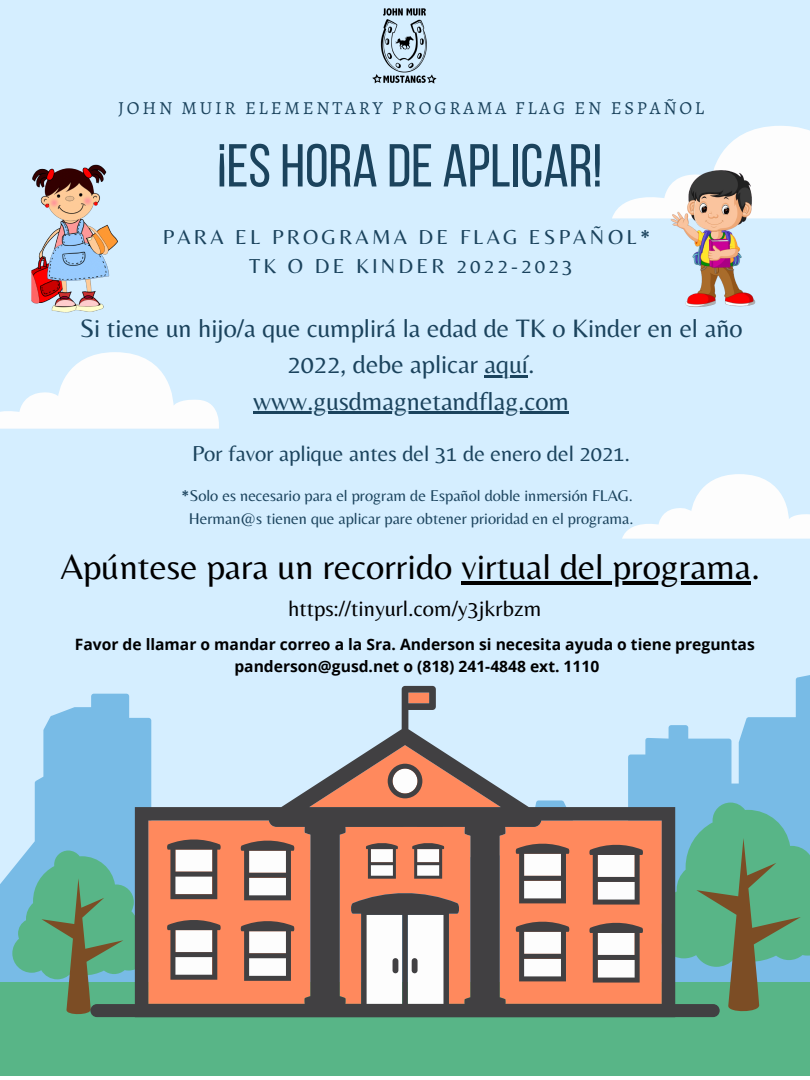
<style>
.page{position:relative;width:810px;height:1080px;background:#fff}
.page>*{position:absolute;margin:0;border:0;box-sizing:border-box;transform-origin:0 0}
.t1{font:60.5px "Bebas Neue";color:#1b435d}
.t2{font:36.44px "Belleza";color:#000}
.t3{font:26.25px/36.6px "Belleza";color:#1b435d;text-align:center}
.t4{font:22.5px "Belleza";color:#1b435d}
.t5{font:22.5px "Belleza";color:#000}
.t6{font:21px/29.2px "Belleza";letter-spacing:.15em;color:#1b435d;text-align:center}
.t7{font:18.44px "Alegreya SC";letter-spacing:.15em;color:#1b435d}
.t8{font:16.25px/22.5px "Belleza";color:#1b435d;text-align:center}
.t9{font:700 15.62px/21.6px "Open Sans";color:#000;text-align:center}
</style>
<div class="page">
<div style="left:0;top:0;width:810px;height:1075px;background:#d5eeff"></div>
<svg style="left:0;top:675px;width:810px;height:308px"></svg>
<div style="left:0;top:983px;width:810px;height:92px;background:#58b587"></div>
<svg style="left:12px;top:745px;width:798px;height:269px"></svg>
<svg style="left:91px;top:686px;width:628px;height:331px"></svg>
<div style="left:412px;top:958px;width:6px;height:15px;background:#414042;border-radius:3px"></div>
<div style="left:393px;top:958px;width:5px;height:15px;background:#414042;border-radius:3px"></div>
<svg style="left:612px;top:126px;width:198px;height:92px"></svg>
<svg style="left:0;top:352px;width:219px;height:76px"></svg>
<svg style="left:622px;top:474px;width:188px;height:65px"></svg>
<img style="left:372px;top:8px;width:65px;height:76px">
<img style="left:31px;top:165px;width:87px;height:147px">
<img style="left:650px;top:165px;width:126px;height:142px">
<hr style="left:485px;top:375px;width:43px;height:2px;background:#1b435d">
<hr style="left:253px;top:411px;width:316px;height:3px;background:#1b435d">
<hr style="left:462px;top:581px;width:289px;height:4px;background:#000">
<p class="t7" style="left:118px;top:95px;width:588px">JOHN MUIR ELEMENTARY PROGRAMA FLAG EN ESPAÑOL</p>
<h1 class="t1" style="left:217px;top:141px;width:387px">¡ES HORA DE APLICAR!</h1>
<p class="t6" style="left:163px;top:222px;width:489px">PARA EL PROGRAMA DE FLAG ESPAÑOL*<br>TK O DE KINDER 2022-2023</p>
<h3 class="t3" style="left:80px;top:309px;width:664px">Si tiene un hijo/a que cumplirá la edad de TK o Kinder en el año<br>2022, debe aplicar aquí.<br>www.gusdmagnetandflag.com</h3>
<h3 class="t4" style="left:192px;top:440px;width:440px">Por favor aplique antes del 31 de enero del 2021.</h3>
<p class="t8" style="left:181px;top:484px;width:454px">*Solo es necesario para el program de Español doble inmersión FLAG.<br>Herman@s tienen que aplicar pare obtener prioridad en el programa.</p>
<h2 class="t2" style="left:60px;top:546px;width:701px">Apúntese para un recorrido virtual del programa.</h2>
<h3 class="t5" style="left:288px;top:595px;width:255px">https://tinyurl.com/y3jkrbzm</h3>
<p class="t9" style="left:75px;top:634px;width:682px">Favor de llamar o mandar correo a la Sra. Anderson si necesita ayuda o tiene preguntas panderson@gusd.net o (818) 241-4848 ext. 1110</p>
</div>
